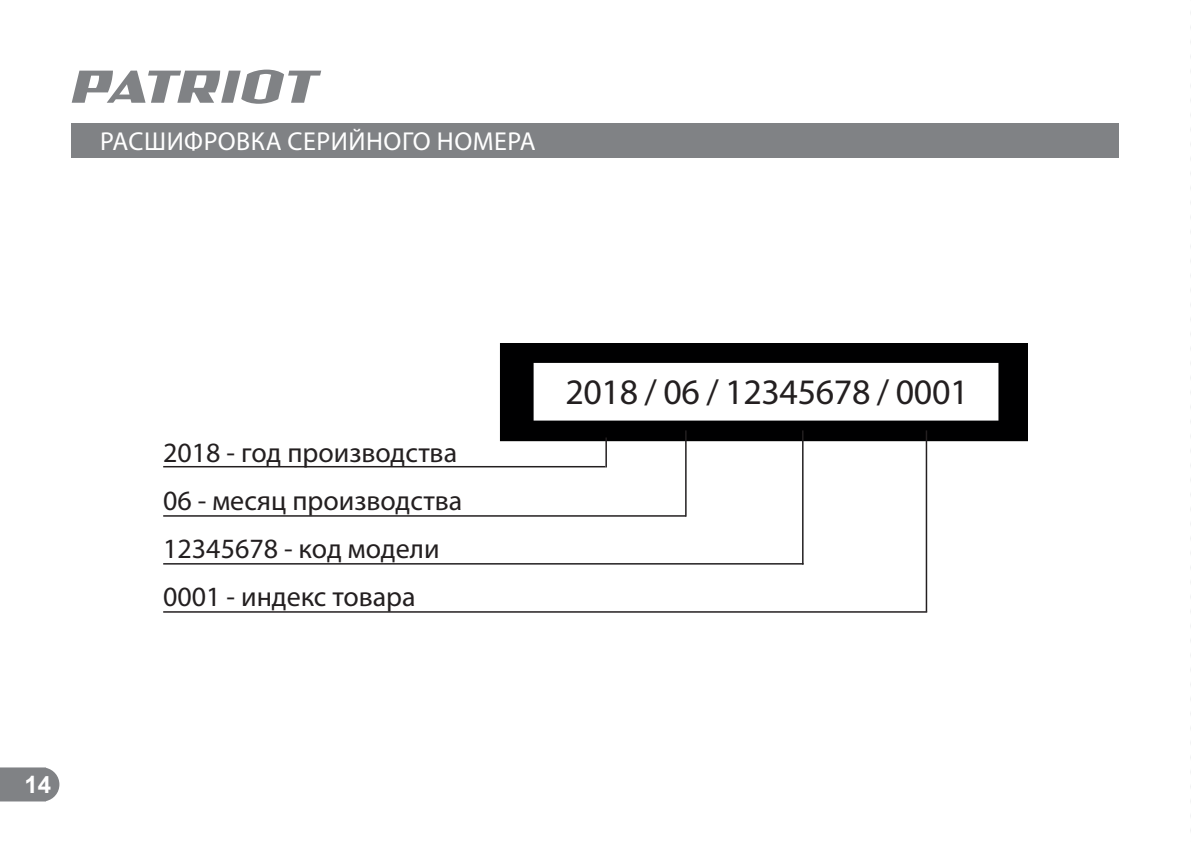
<style>
.page{position:relative;width:1191px;height:842px;background:#fff}
.page>*{position:absolute;margin:0;border:0;box-sizing:border-box;transform-origin:0 0}
.t1{font:36px "Myriad Pro";letter-spacing:-.01em;color:#231f20}
.t2{font:28px/48px "Myriad Pro";color:#231f20}
.t3{font:26px "Myriad Pro";letter-spacing:.02em;color:#fff}
.t4{font:700 24px "Arial";color:#fff}
</style>
<div class="page">
<svg style="left:0;top:767px;width:59px;height:34px;background:#888a8d"></svg>
<div style="left:72px;top:123px;width:1046px;height:34px;background:#808285"></div>
<svg style="left:72px;top:70px;width:249px;height:34px"></svg>
<img style="left:499px;top:343px;width:528px;height:98px">
<hr style="left:163px;top:466px;width:442px;height:1px;background:#231f20">
<hr style="left:163px;top:515px;width:523px;height:2px;background:#231f20">
<hr style="left:163px;top:563px;width:640px;height:2px;background:#231f20">
<hr style="left:163px;top:611px;width:764px;height:2px;background:#231f20">
<hr style="left:605px;top:438px;width:2px;height:29px;background:#231f20">
<hr style="left:685px;top:430px;width:1px;height:87px;background:#231f20">
<hr style="left:802px;top:430px;width:1px;height:135px;background:#231f20">
<hr style="left:925px;top:430px;width:2px;height:182px;background:#231f20">
<div style="left:539px;top:366px;width:451px;height:48px;background:#fff"></div>
<svg style="left:1190px;top:12px;width:1px;height:820px"></svg>
<p class="t3" style="left:100px;top:125px;width:437px">РАСШИФРОВКА СЕРИЙНОГО НОМЕРА</p>
<p class="t4" style="left:24px;top:768px;width:28px">14</p>
<p class="t2" style="left:163px;top:428px;width:300px">2018 - год производства<br>06 - месяц производства<br>12345678 - код модели<br>0001 - индекс товара</p>
<p class="t1" style="left:565px;top:370px;width:405px">2018 / 06 / 12345678 / 0001</p>
</div>
